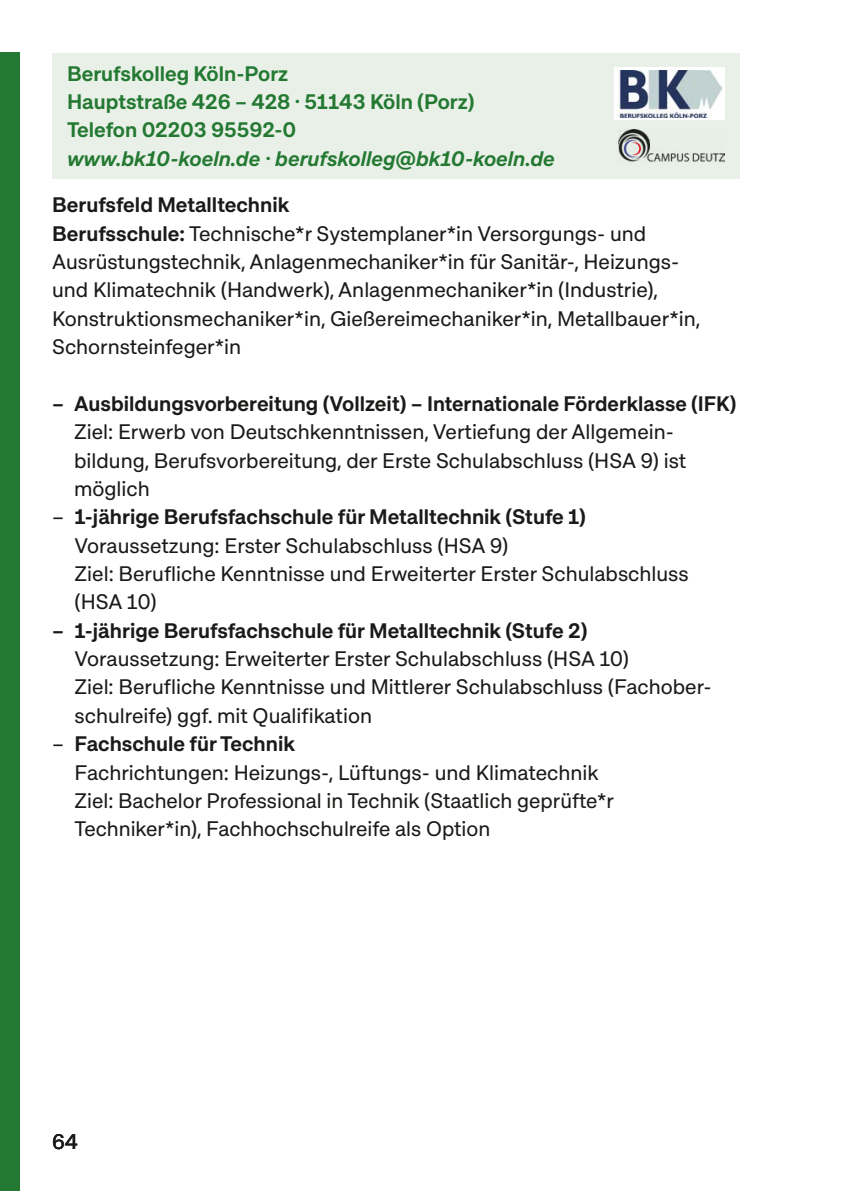
<style>
.page{position:relative;width:844px;height:1191px;background:#fff}
.page>*{position:absolute;margin:0;border:0;box-sizing:border-box;transform-origin:0 0}
.Fließtext{font:21px/28.3px "Approach Koeln";color:#1a1a18}
.Berufskolleg_Grün{font:600 21px/28.3px "Approach Koeln";color:#247932}
.Fließtext-2{font:600 21px "Approach Koeln";color:#1a1a18}
.s1{font-style:italic}
.s2{font-weight:600}
</style>
<div class="page">
<div style="left:0;top:53px;width:20px;height:1138px;background:#247932"></div>
<div style="left:52px;top:53px;width:687px;height:125px;background:#e9f0e8"></div>
<div style="left:614px;top:67px;width:110px;height:53px;background:#fff"></div>
<img style="left:617px;top:70px;width:104px;height:47px">
<img style="left:618px;top:129px;width:106px;height:33px">
<p class="Berufskolleg_Grün" style="left:67px;top:59px;width:489px">Berufskolleg Köln-Porz<br>Hauptstraße 426 – 428 · 51143 Köln (Porz)<br>Telefon 02203 95592-0<br><span class="s1">www.bk10-koeln.de · berufskolleg@bk10-koeln.de</span></p>
<p class="Fließtext-2" style="left:52px;top:191px;width:239px">Berufsfeld Metalltechnik</p>
<p class="Fließtext" style="left:52px;top:218px;width:650px"><span class="s2">Berufsschule:</span> Technische*r Systemplaner*in Versorgungs- und Ausrüstungstechnik, Anlagenmechaniker*in für Sanitär-, Heizungs&shy;und Klimatechnik (Handwerk), Anlagenmechaniker*in (Industrie), Konstruktionsmechaniker*in, Gießereimechaniker*in, Metallbauer*in, Schornsteinfeger*in</p>
<p class="Fließtext" style="left:74px;top:389px;width:663px;text-indent:-22px"><span class="s2">– Ausbildungsvorbereitung (Vollzeit) – Internationale Förderklasse (IFK)<br></span>Ziel: Erwerb von Deutschkenntnissen, Vertiefung der Allgemein&shy;bildung, Berufsvorbereitung, der Erste Schulabschluss (HSA 9) ist möglich</p>
<p class="Fließtext" style="left:75px;top:502px;width:615px;text-indent:-22px">– <span class="s2">1-jährige Berufsfachschule für Metalltechnik (Stufe 1)<br></span>Voraussetzung: Erster Schulabschluss (HSA 9)<br>Ziel: Berufliche Kenntnisse und Erweiterter Erster Schulabschluss (HSA 10)</p>
<p class="Fließtext" style="left:75px;top:615px;width:638px;text-indent:-22px"><span class="s2">– 1-jährige Berufsfachschule für Metalltechnik (Stufe 2)<br></span>Voraussetzung: Erweiterter Erster Schulabschluss (HSA 10)<br>Ziel: Berufliche Kenntnisse und Mittlerer Schulabschluss (Fachober&shy;schulreife) ggf. mit Qualifikation</p>
<p class="Fließtext" style="left:75px;top:729px;width:541px;text-indent:-22px">– <span class="s2">Fachschule für Technik<br></span>Fachrichtungen: Heizungs-, Lüftungs- und Klimatechnik Ziel: Bachelor Professional in Technik (Staatlich geprüfte*r Techniker*in), Fachhochschulreife als Option</p>
<p class="Fließtext" style="left:52px;top:1126px;width:27px">64</p>
</div>
